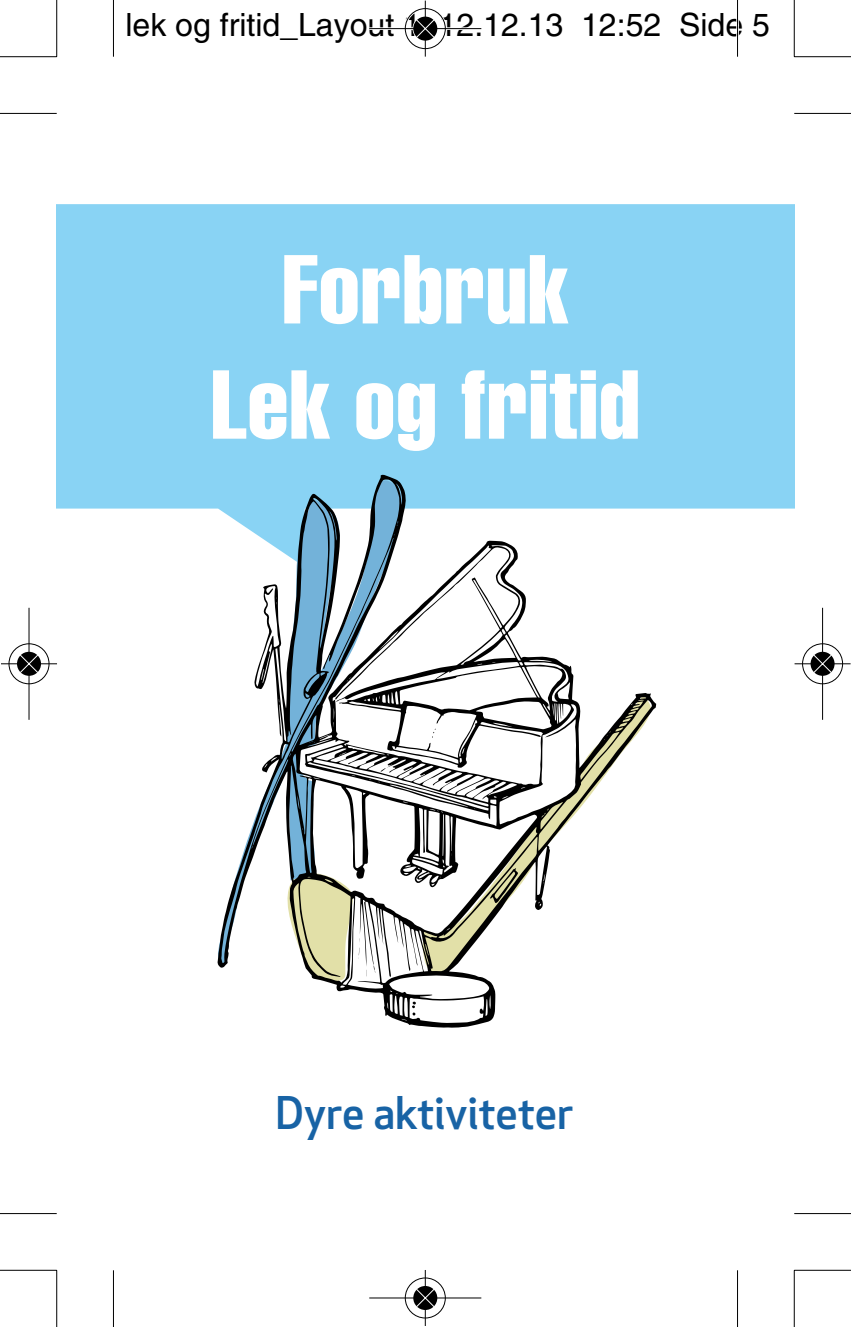
<style>
.page{position:relative;width:851px;height:1327px;background:#fff}
.page>*{position:absolute;margin:0;border:0;box-sizing:border-box;transform-origin:0 0}
.t1{font:extra-condensed 96px/115.2px "Helvetica";letter-spacing:.01em;color:#fff;text-align:center}
.t2{font:44px "Apex New PS Medium Tabular";color:#1863a5}
.t3{font:32px "Helvetica";color:#000}
</style>
<div class="page">
<div style="left:57px;top:204px;width:737px;height:305px;background:#89d3f4"></div>
<svg style="left:212px;top:471px;width:199px;height:38px"></svg>
<svg style="left:217px;top:474px;width:439px;height:553px"></svg>
<svg style="left:431px;top:728px;width:4px;height:10px"></svg>
<svg style="left:490px;top:868px;width:28px;height:35px"></svg>
<svg style="left:412px;top:1001px;width:4px;height:14px"></svg>
<svg style="left:282px;top:499px;width:104px;height:483px"></svg>
<hr style="left:113px;top:0;width:1px;height:57px;background:#000">
<hr style="left:0;top:113px;width:57px;height:1px;background:#000">
<hr style="left:736px;top:0;width:2px;height:57px;background:#000">
<hr style="left:794px;top:113px;width:56px;height:1px;background:#000">
<hr style="left:113px;top:1270px;width:1px;height:57px;background:#000">
<hr style="left:0;top:1213px;width:57px;height:1px;background:#000">
<hr style="left:736px;top:1270px;width:2px;height:57px;background:#000">
<hr style="left:794px;top:1213px;width:56px;height:1px;background:#000">
<hr style="left:56px;top:0;width:1px;height:57px;background:#000">
<hr style="left:0;top:56px;width:57px;height:1px;background:#000">
<hr style="left:793px;top:0;width:1px;height:57px;background:#000">
<hr style="left:794px;top:56px;width:56px;height:1px;background:#000">
<hr style="left:56px;top:1270px;width:1px;height:57px;background:#000">
<hr style="left:0;top:1269px;width:57px;height:2px;background:#000">
<hr style="left:793px;top:1270px;width:1px;height:57px;background:#000">
<hr style="left:794px;top:1269px;width:56px;height:2px;background:#000">
<div style="left:404px;top:7px;width:42px;height:43px;border:3px solid #fff;border-radius:50%"></div>
<svg style="left:412px;top:16px;width:26px;height:25px"></svg>
<hr style="left:369px;top:28px;width:112px;height:1px;background:#000">
<hr style="left:424px;top:1px;width:2px;height:56px;background:#000">
<div style="left:404px;top:8px;width:42px;height:41px;border:1px solid #000;border-radius:50%"></div>
<svg style="left:413px;top:17px;width:24px;height:24px"></svg>
<svg style="left:415px;top:18px;width:20px;height:21px"></svg>
<div style="left:404px;top:1276px;width:42px;height:43px;border:3px solid #fff;border-radius:50%"></div>
<svg style="left:412px;top:1285px;width:26px;height:25px"></svg>
<hr style="left:369px;top:1297px;width:112px;height:1px;background:#000">
<hr style="left:424px;top:1270px;width:2px;height:56px;background:#000">
<div style="left:404px;top:1277px;width:42px;height:41px;border:1px solid #000;border-radius:50%"></div>
<svg style="left:413px;top:1286px;width:24px;height:24px"></svg>
<svg style="left:415px;top:1287px;width:20px;height:21px"></svg>
<div style="left:8px;top:642px;width:42px;height:43px;border:3px solid #fff;border-radius:50%"></div>
<svg style="left:16px;top:651px;width:26px;height:25px"></svg>
<hr style="left:28px;top:608px;width:2px;height:112px;background:#000">
<hr style="left:1px;top:663px;width:56px;height:1px;background:#000">
<div style="left:8px;top:643px;width:42px;height:41px;border:1px solid #000;border-radius:50%"></div>
<svg style="left:17px;top:652px;width:24px;height:24px"></svg>
<svg style="left:19px;top:653px;width:20px;height:21px"></svg>
<div style="left:801px;top:642px;width:42px;height:43px;border:3px solid #fff;border-radius:50%"></div>
<svg style="left:809px;top:651px;width:26px;height:25px"></svg>
<hr style="left:821px;top:608px;width:2px;height:112px;background:#000">
<hr style="left:794px;top:663px;width:56px;height:1px;background:#000">
<div style="left:802px;top:643px;width:40px;height:41px;border:1px solid #000;border-radius:50%"></div>
<svg style="left:810px;top:652px;width:24px;height:24px"></svg>
<svg style="left:812px;top:653px;width:20px;height:21px"></svg>
<p class="t3" style="left:125px;top:13px;width:645px">lek og fritid_Layout 1 12.12.13 12:52 Side 5</p>
<h1 class="t1" style="left:211px;top:238px;width:430px">Forbruk<br>Lek og fritid</h1>
<h2 class="t2" style="left:275px;top:1095px;width:299px">Dyre aktiviteter</h2>
</div>
